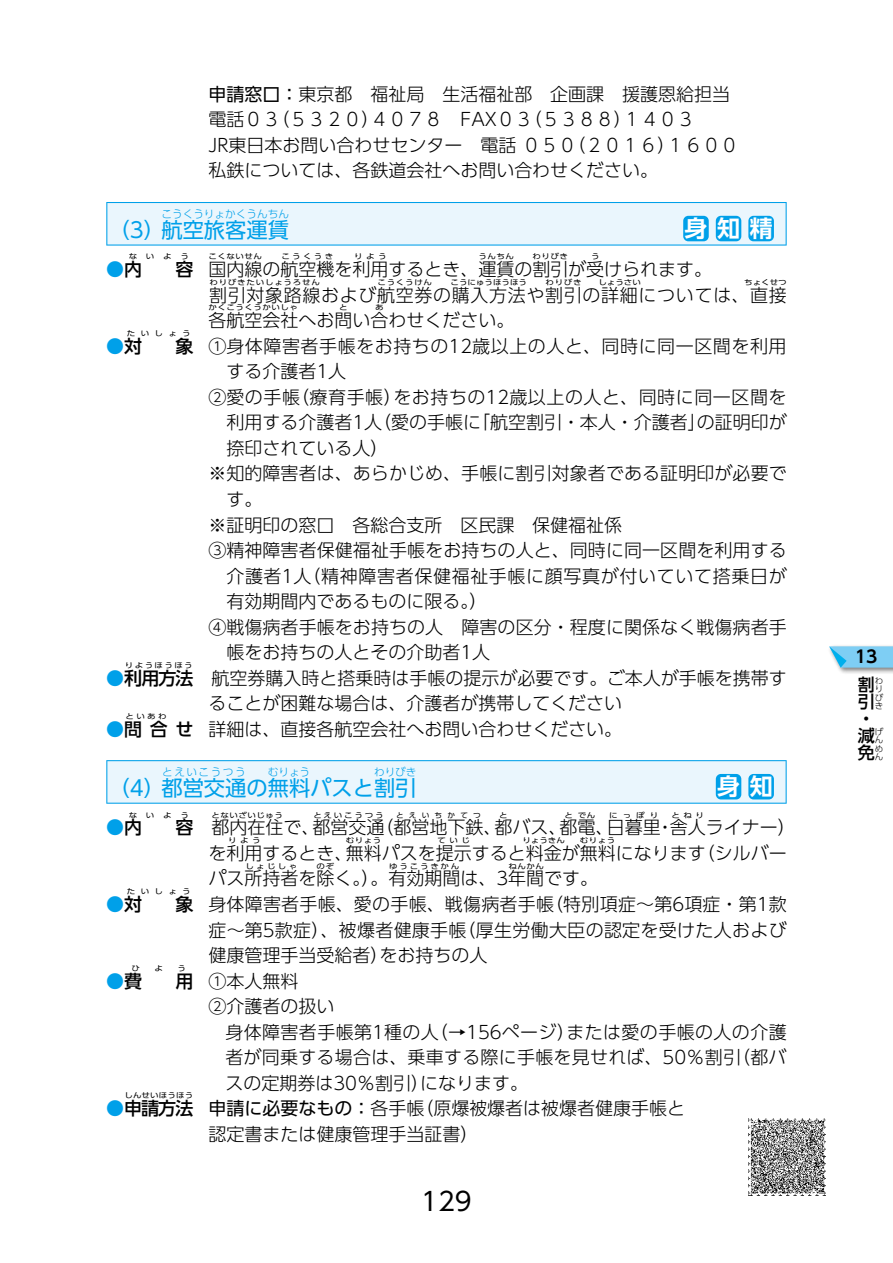
<style>
.page{position:relative;width:893px;height:1263px;background:#fff}
.page>*{position:absolute;margin:0;border:0;box-sizing:border-box;transform-origin:0 0}
.t1{font:25.5px "UD Shin Go Pro";color:#000}
.t2{font:700 22.95px "UD Shin Go Pro De";color:#fff}
.t3{font:21.3px "UD Shin Go Pro";color:#00a0e9}
.t4{font:300 18px/25.5px "UD Shin Go Pro";color:#000}
.t5{font:300 18px "UD Shin Go Pro";letter-spacing:.03em;color:#000}
.t6{font:300 18px "UD Shin Go Pro";letter-spacing:.02em;color:#000}
.t7{font:300 18px "UD Shin Go Pro";letter-spacing:.04em;color:#000}
.t8{font:300 18px "UD Shin Go Pro";letter-spacing:.035em;color:#000}
.t9{font:500 18px "UD Shin Go Pro";color:#00a0e9}
.t10{font:500 16.95px/17px "UD Shin Go Pro";color:#000}
.t11{font:700 16.95px "UD Shin Go Pro De";color:#000}
.t12{font:300 10.65px "UD Shin Go Pro";color:#00a0e9}
.t13{font:300 10.65px "UD Shin Go Pro";letter-spacing:.145em;color:#00a0e9}
.t14{font:300 8.55px/8.6px "UD Shin Go Pro";color:#000}
.t15{font:7.2px "UD Shin Go Pro";letter-spacing:.085em;color:#000;scale:1.18 1}
.t16{font:7.2px "UD Shin Go Pro";letter-spacing:.06em;color:#000;scale:1.18 1}
.t17{font:7.2px "UD Shin Go Pro";letter-spacing:.21em;color:#000;scale:1.18 1}
.t18{font:7.2px "UD Shin Go Pro";color:#000;scale:1.18 1}
.t19{font:7.2px "UD Shin Go Pro";letter-spacing:.015em;color:#000;scale:1.18 1}
.t20{font:7.2px "UD Shin Go Pro";letter-spacing:.16em;color:#000;scale:1.18 1}
.t21{font:7.2px "UD Shin Go Pro";letter-spacing:.68em;color:#000;scale:1.06 1}
.s1{font-weight:400}
.s2{font-weight:500}
.s3{color:#000}
.s4{font-weight:500;color:#00a0e9}
</style>
<div class="page">
<div style="left:827px;top:644px;width:66px;height:30px;background:#000;opacity:.5"></div>
<svg style="left:829px;top:646px;width:64px;height:22px"></svg>
<div style="left:106px;top:202px;width:681px;height:44px;background:#7accf3"></div>
<div style="left:107px;top:203px;width:679px;height:41px;background:#eaf6fd"></div>
<svg style="left:106px;top:760px;width:681px;height:44px"></svg>
<div style="left:107px;top:761px;width:679px;height:42px;background:#eaf6fd"></div>
<div style="left:683px;top:216px;width:26px;height:25px;background:#00a0e9;border-radius:5px"></div>
<div style="left:716px;top:216px;width:25px;height:25px;background:#00a0e9;border-radius:5px"></div>
<div style="left:748px;top:216px;width:26px;height:25px;background:#00a0e9;border-radius:5px"></div>
<div style="left:716px;top:774px;width:25px;height:25px;background:#00a0e9;border-radius:5px"></div>
<div style="left:748px;top:774px;width:26px;height:25px;background:#00a0e9;border-radius:5px"></div>
<img style="left:748px;top:1118px;width:77px;height:77px">
<p class="t4" style="left:208px;top:81px;width:531px"><span class="s1">申請窓口：</span>東京都　福祉局　生活福祉部　企画課　援護恩給担当電話０３（５３２０）４０７８　FAX０３（５３８８）１４０３<br>JR東日本お問い合わせセンター　電話 ０５０（２０１６）１６００私鉄については、各鉄道会社へお問い合わせください。</p>
<p class="t12" style="left:161px;top:206px;width:129px">こうくうりょかくうんちん</p>
<p class="t3" style="left:108px;top:213px;width:182px">（3）航空旅客運賃</p>
<p class="t2" style="left:684px;top:210px;width:90px">身知精</p>
<p class="t15" style="left:209px;top:251px;width:47px">こくないせん</p>
<p class="t15" style="left:281px;top:251px;width:45px">こうくうき</p>
<p class="t15" style="left:354px;top:251px;width:29px">りよう</p>
<p class="t15" style="left:479px;top:251px;width:32px">うんちん</p>
<p class="t15" style="left:533px;top:251px;width:32px">わりびき</p>
<p class="t15" style="left:591px;top:251px;width:9px">う</p>
<p class="t7" style="left:209px;top:280px;width:579px">割引対象路線および航空券の購入方法や割引の詳細については、直接</p>
<p class="t15" style="left:129px;top:251px;width:53px">ないよう</p>
<p class="t4" style="left:175px;top:256px;width:538px"><span class="s2">容</span> 国内線の航空機を利用するとき、運賃の割引が受けられます。</p>
<p class="t9" style="left:106px;top:255px;width:37px">●<span class="s3">内</span></p>
<p class="t15" style="left:209px;top:276px;width:95px">わりびきたいしょうろせん</p>
<p class="t15" style="left:377px;top:276px;width:48px">こうくうけん</p>
<p class="t18" style="left:451px;top:276px;width:66px">こうにゅうほうほう</p>
<p class="t15" style="left:546px;top:276px;width:32px">わりびき</p>
<p class="t15" style="left:598px;top:276px;width:38px">しょうさい</p>
<p class="t15" style="left:744px;top:276px;width:38px">ちょくせつ</p>
<p class="t4" style="left:208px;top:307px;width:307px">各航空会社へお問い合わせください。</p>
<p class="t16" style="left:209px;top:302px;width:77px">かくこうくうかいしゃ</p>
<p class="t15" style="left:339px;top:302px;width:9px">と</p>
<p class="t15" style="left:375px;top:302px;width:9px">あ</p>
<p class="t15" style="left:127px;top:327px;width:56px">たいしょう</p>
<p class="t5" style="left:175px;top:331px;width:613px"><span class="s2">象</span> ①身体障害者手帳をお持ちの12歳以上の人と、同時に同一区間を利用</p>
<p class="t4" style="left:226px;top:358px;width:121px">する介護者1人</p>
<p class="t5" style="left:208px;top:382px;width:580px">②愛の手帳（療育手帳）をお持ちの12歳以上の人と、同時に同一区間を</p>
<p class="t4" style="left:226px;top:409px;width:562px">利用する介護者1人（愛の手帳に「航空割引・本人・介護者」の証明印が</p>
<p class="t4" style="left:226px;top:435px;width:163px">捺印されている人）</p>
<p class="t4" style="left:208px;top:460px;width:580px">※知的障害者は、あらかじめ、手帳に割引対象者である証明印が必要で</p>
<p class="t4" style="left:226px;top:486px;width:37px">す。</p>
<p class="t4" style="left:208px;top:511px;width:415px">※証明印の窓口　各総合支所　区民課　保健福祉係</p>
<p class="t4" style="left:208px;top:537px;width:580px">③精神障害者保健福祉手帳をお持ちの人と、同時に同一区間を利用する</p>
<p class="t8" style="left:226px;top:561px;width:562px">介護者1人（精神障害者保健福祉手帳に顔写真が付いていて搭乗日が</p>
<p class="t4" style="left:226px;top:588px;width:262px">有効期間内であるものに限る。）</p>
<p class="t4" style="left:208px;top:613px;width:580px">④戦傷病者手帳をお持ちの人　障害の区分・程度に関係なく戦傷病者手</p>
<p class="t4" style="left:226px;top:639px;width:265px">帳をお持ちの人とその介助者1人</p>
<p class="t4" style="left:106px;top:664px;width:682px"><span class="s4">●</span><span class="s2">利用方法</span>　航空券購入時と搭乗時は手帳の提示が必要です。ご本人が手帳を携帯す</p>
<p class="t9" style="left:106px;top:331px;width:37px">●<span class="s3">対</span></p>
<p class="t20" style="left:125px;top:659px;width:59px">りようほうほう</p>
<p class="t4" style="left:208px;top:690px;width:415px">ることが困難な場合は、介護者が携帯してください</p>
<p class="t4" style="left:106px;top:715px;width:517px"><span class="s4">●</span><span class="s2">問合せ</span> 詳細は、直接各航空会社へお問い合わせください。</p>
<p class="t15" style="left:125px;top:710px;width:36px">といあわ</p>
<p class="t13" style="left:162px;top:764px;width:85px">とえいこうつう</p>
<p class="t12" style="left:268px;top:764px;width:44px">むりょう</p>
<p class="t12" style="left:374px;top:764px;width:44px">わりびき</p>
<p class="t3" style="left:108px;top:771px;width:310px">（4）都営交通の無料パスと割引</p>
<p class="t2" style="left:717px;top:768px;width:57px">身知</p>
<p class="t16" style="left:212px;top:809px;width:62px">とないざいじゅう</p>
<p class="t17" style="left:313px;top:809px;width:61px">とえいこうつう</p>
<p class="t21" style="left:396px;top:809px;width:81px">とえいちかてつ</p>
<p class="t15" style="left:499px;top:809px;width:9px">と</p>
<p class="t15" style="left:564px;top:809px;width:9px">と</p>
<p class="t15" style="left:578px;top:809px;width:16px">でん</p>
<p class="t15" style="left:609px;top:809px;width:43px">にっぽり</p>
<p class="t15" style="left:671px;top:809px;width:29px">とねり</p>
<p class="t4" style="left:208px;top:840px;width:580px">を利用するとき、無料パスを提示すると料金が無料になります（シルバー</p>
<p class="t15" style="left:129px;top:809px;width:53px">ないよう</p>
<p class="t4" style="left:175px;top:814px;width:622px"><span class="s2">容</span> 都内在住で、都営交通（都営地下鉄、都バス、都電、日暮里・舎人ライナー）</p>
<p class="t9" style="left:106px;top:813px;width:37px">●<span class="s3">内</span></p>
<p class="t15" style="left:228px;top:834px;width:29px">りよう</p>
<p class="t15" style="left:346px;top:834px;width:32px">むりょう</p>
<p class="t15" style="left:437px;top:834px;width:29px">ていじ</p>
<p class="t15" style="left:522px;top:834px;width:38px">りょうきん</p>
<p class="t15" style="left:580px;top:834px;width:32px">むりょう</p>
<p class="t4" style="left:208px;top:865px;width:391px">パス所持者を除く。）。有効期間は、3年間です。</p>
<p class="t15" style="left:245px;top:860px;width:45px">しょじしゃ</p>
<p class="t15" style="left:317px;top:860px;width:16px">のぞ</p>
<p class="t17" style="left:389px;top:860px;width:61px">ゆうこうきかん</p>
<p class="t15" style="left:508px;top:860px;width:32px">ねんかん</p>
<p class="t15" style="left:127px;top:885px;width:56px">たいしょう</p>
<p class="t4" style="left:208px;top:891px;width:580px;text-align:justify;text-indent:-33px"><span class="s2">象</span> 身体障害者手帳、愛の手帳、戦傷病者手帳（特別項症～第6項症・第1款症～第5款症）、被爆者健康手帳（厚生労働大臣の認定を受けた人および健康管理手当受給者）をお持ちの人</p>
<p class="t9" style="left:106px;top:966px;width:37px">●<span class="s3">費</span></p>
<p class="t9" style="left:106px;top:889px;width:37px">●<span class="s3">対</span></p>
<p class="t15" style="left:132px;top:962px;width:9px">ひ</p>
<p class="t15" style="left:155px;top:962px;width:9px">よ</p>
<p class="t15" style="left:178px;top:962px;width:9px">う</p>
<p class="t4" style="left:175px;top:967px;width:124px"><span class="s2">用</span> ①本人無料</p>
<p class="t4" style="left:208px;top:993px;width:127px">②介護者の扱い</p>
<p class="t6" style="left:225px;top:1017px;width:563px">身体障害者手帳第1種の人（→156ページ）または愛の手帳の人の介護</p>
<p class="t4" style="left:225px;top:1044px;width:563px">者が同乗する場合は、乗車する際に手帳を見せれば、50％割引（都バ</p>
<p class="t4" style="left:225px;top:1069px;width:304px">スの定期券は30％割引）になります。</p>
<p class="t4" style="left:106px;top:1095px;width:580px"><span class="s4">●</span><span class="s2">申請方法</span> <span class="s1">申請に必要なもの：</span>各手帳（原爆被爆者は被爆者健康手帳と</p>
<p class="t19" style="left:124px;top:1090px;width:60px">しんせいほうほう</p>
<p class="t4" style="left:208px;top:1120px;width:271px">認定書または健康管理手当証書）</p>
<h1 class="t1" style="left:421px;top:1181px;width:52px">129</h1>
<p class="t11" style="left:855px;top:643px;width:24px">13</p>
<p class="t10" style="left:858px;top:676px;width:26px">割<sup>わ</sup></p>
<p class="t14" style="left:875px;top:684px;width:10px">りびき</p>
<p class="t10" style="left:858px;top:693px;width:27px">引・減<sup>げ</sup></p>
<p class="t14" style="left:875px;top:735px;width:9px;text-align:justify">んめん</p>
<p class="t10" style="left:858px;top:744px;width:18px">免</p>
</div>
